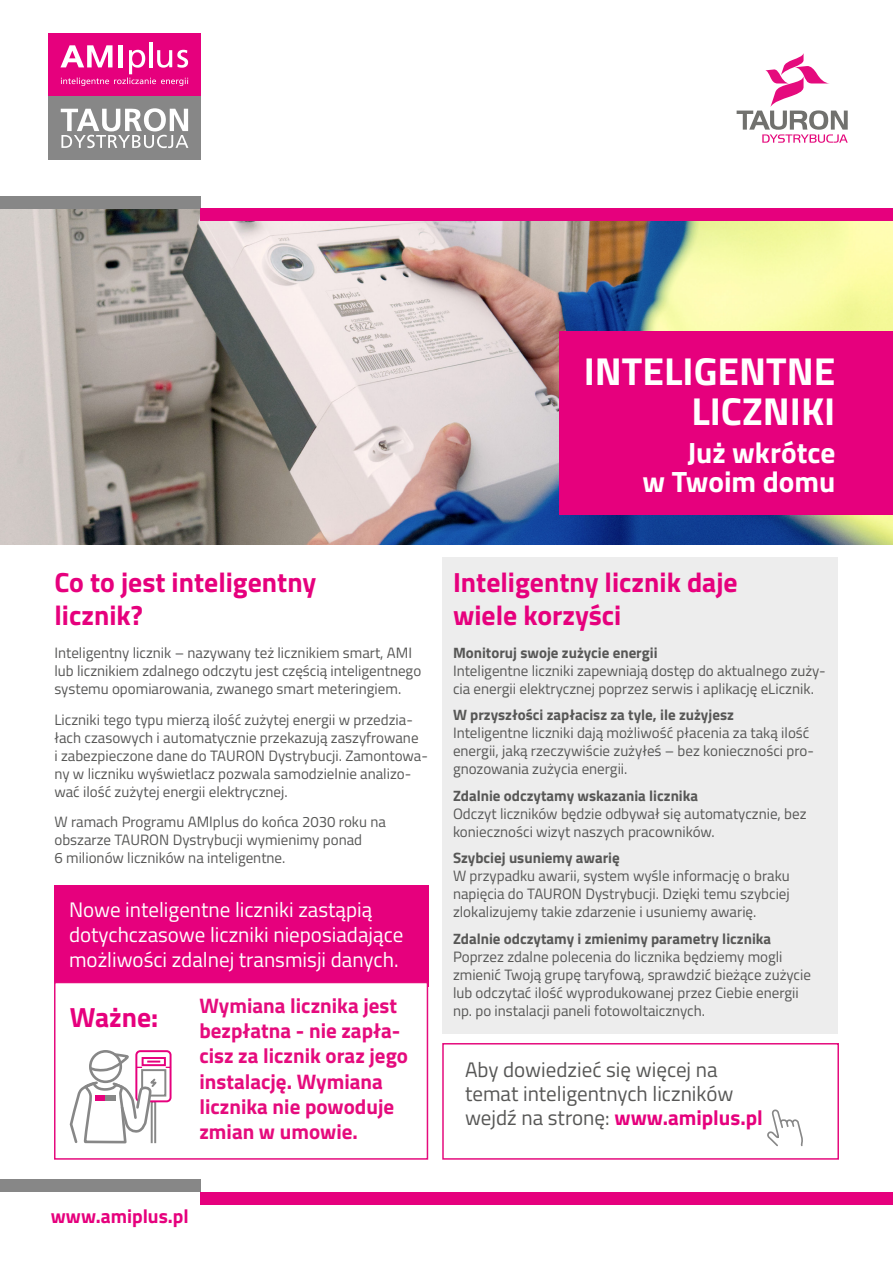
<style>
.page{position:relative;width:893px;height:1263px;background:#fff}
.page>*{position:absolute;margin:0;border:0;box-sizing:border-box;transform-origin:0 0}
.t1{font:700 39px/40.5px "Titillium Web";color:#fff;text-align:right}
.t2{font:700 29.4px/28.2px "Titillium Web";color:#fff;text-align:right}
.t3{font:700 27.75px/33.3px "Titillium Web";color:#e6007d}
.t4{font:700 21px/25.2px "Titillium Web";color:#e50b7d}
.t5{font:21px/25.2px "Titillium Web";color:#fff}
.t6{font:21px/24px "Titillium Web";color:#575756}
.t7{font:700 19.5px "Titillium Web";color:#e6007d}
.t8{font:15px/18px "Titillium Web";color:#575756}
.t9{font:700 15px "Titillium Web";color:#575756}
.s1{font-weight:700;color:#e6007d}
</style>
<div class="page">
<img style="left:0;top:208px;width:893px;height:336px">
<div style="left:442px;top:557px;width:395px;height:477px;background:#ededed"></div>
<div style="left:0;top:196px;width:201px;height:12px;background:#878787"></div>
<div style="left:201px;top:208px;width:692px;height:13px;background:#e6007d"></div>
<div style="left:54px;top:885px;width:375px;height:102px;background:#e6007d"></div>
<div style="left:559px;top:332px;width:334px;height:183px;background:#e6007d"></div>
<div style="left:54px;top:982px;width:374px;height:178px;background:#fff;border:2px solid #e50b7d"></div>
<div style="left:442px;top:1043px;width:397px;height:117px;background:#fff;border:2px solid #e50b7d"></div>
<div style="left:48px;top:33px;width:153px;height:64px;background:#e6007d"></div>
<div style="left:48px;top:97px;width:153px;height:63px;background:#878787"></div>
<hr style="left:149px;top:42px;width:3px;height:25px;background:#fff">
<svg style="left:60px;top:45px;width:128px;height:41px"></svg>
<svg style="left:61px;top:108px;width:127px;height:40px"></svg>
<svg style="left:737px;top:53px;width:111px;height:90px"></svg>
<svg style="left:136px;top:1051px;width:35px;height:50px"></svg>
<div style="left:135px;top:1050px;width:37px;height:52px;border:2px solid #e6007d;border-radius:4px"></div>
<svg style="left:160px;top:1057px;width:6px;height:9px"></svg>
<div style="left:141px;top:1069px;width:25px;height:27px;background:#fff;border:2px solid #878787"></div>
<div style="left:89px;top:1050px;width:33px;height:33px;border:3px solid #878787;border-radius:50%"></div>
<svg style="left:69px;top:1052px;width:91px;height:92px"></svg>
<svg style="left:768px;top:1109px;width:35px;height:38px"></svg>
<div style="left:0;top:1179px;width:201px;height:13px;background:#878787"></div>
<div style="left:201px;top:1192px;width:692px;height:12px;background:#e6007d"></div>
<h1 class="t1" style="left:584px;top:349px;width:253px">INTELIGENTNE<br>LICZNIKI</h1>
<h2 class="t2" style="left:643px;top:437px;width:194px">Już wkrótce<br>w Twoim domu</h2>
<h3 class="t3" style="left:54px;top:564px;width:263px">Co to jest inteligentny licznik?</h3>
<p class="t8" style="left:54px;top:643px;width:368px">Inteligentny licznik – nazywany też licznikiem smart, AMI lub licznikiem zdalnego odczytu jest częścią inteligentnego systemu opomiarowania, zwanego smart meteringiem.</p>
<p class="t8" style="left:54px;top:709px;width:375px">Liczniki tego typu mierzą ilość zużytej energii w przedzia&shy;łach czasowych i automatycznie przekazują zaszyfrowane<br>i zabezpieczone dane do TAURON Dystrybucji. Zamontowa&shy;ny w liczniku wyświetlacz pozwala samodzielnie analizo&shy;wać ilość zużytej energii elektrycznej.</p>
<p class="t8" style="left:54px;top:812px;width:333px">W ramach Programu AMIplus do końca 2030 roku na obszarze TAURON Dystrybucji wymienimy ponad<br>6 milionów liczników na inteligentne.</p>
<h3 class="t5" style="left:69px;top:896px;width:336px">Nowe inteligentne liczniki zastąpią dotychczasowe liczniki nieposiadające możliwości zdalnej transmisji danych.</h3>
<h3 class="t4" style="left:199px;top:992px;width:210px">Wymiana licznika jest bezpłatna - nie zapła&shy;cisz za licznik oraz jego instalację. Wymiana licznika nie powoduje zmian w umowie.</h3>
<h3 class="t3" style="left:70px;top:999px;width:90px">Ważne:</h3>
<h3 class="t3" style="left:453px;top:564px;width:286px">Inteligentny licznik daje wiele korzyści</h3>
<p class="t9" style="left:453px;top:641px;width:206px">Monitoruj swoje zużycie energii</p>
<p class="t8" style="left:453px;top:661px;width:374px">Inteligentne liczniki zapewniają dostęp do aktualnego zuży&shy;cia energii elektrycznej poprzez serwis i aplikację eLicznik.</p>
<p class="t9" style="left:453px;top:703px;width:282px">W przyszłości zapłacisz za tyle, ile zużyjesz</p>
<p class="t8" style="left:453px;top:723px;width:362px">Inteligentne liczniki dają możliwość płacenia za taką ilość energii, jaką rzeczywiście zużyłeś – bez konieczności pro&shy;gnozowania zużycia energii.</p>
<p class="t9" style="left:453px;top:784px;width:247px">Zdalnie odczytamy wskazania licznika</p>
<p class="t8" style="left:453px;top:804px;width:355px">Odczyt liczników będzie odbywał się automatycznie, bez konieczności wizyt naszych pracowników.</p>
<p class="t9" style="left:453px;top:846px;width:168px">Szybciej usuniemy awarię</p>
<p class="t8" style="left:453px;top:866px;width:338px;text-align:justify">W przypadku awarii, system wyśle informację o braku napięcia do TAURON Dystrybucji. Dzięki temu szybciej zlokalizujemy takie zdarzenie i usuniemy awarię.</p>
<p class="t9" style="left:453px;top:927px;width:320px">Zdalnie odczytamy i zmienimy parametry licznika</p>
<p class="t8" style="left:453px;top:947px;width:360px">Poprzez zdalne polecenia do licznika będziemy mogli zmienić Twoją grupę taryfową, sprawdzić bieżące zużycie lub odczytać ilość wyprodukowanej przez Ciebie energii np. po instalacji paneli fotowoltaicznych.</p>
<h3 class="t6" style="left:465px;top:1057px;width:270px">Aby dowiedzieć się więcej na temat inteligentnych liczników</h3>
<h3 class="t6" style="left:465px;top:1105px;width:299px">wejdź na stronę: <span class="s1">www.amiplus.pl</span></h3>
<h3 class="t7" style="left:51px;top:1201px;width:139px">www.amiplus.pl</h3>
</div>
